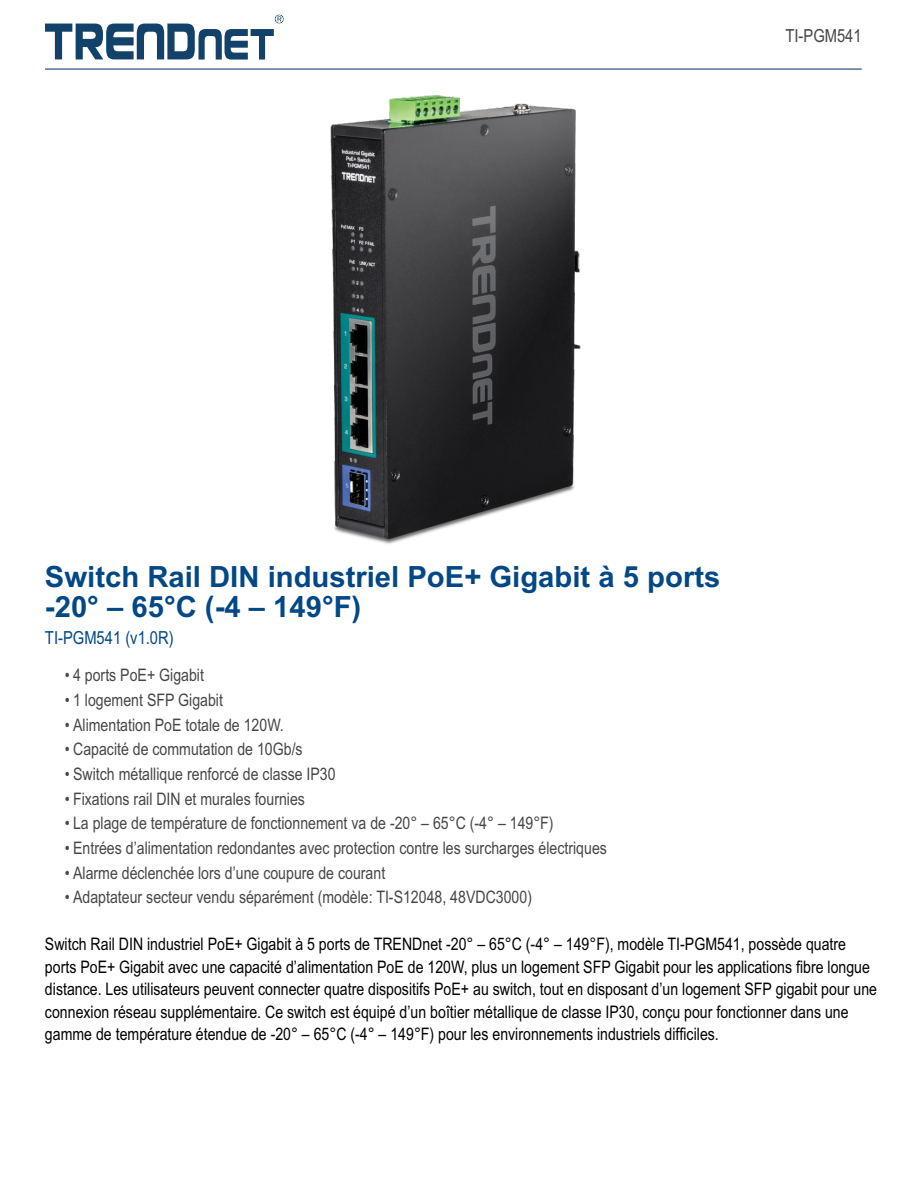
<style>
.page{position:relative;width:918px;height:1188px;background:#fff}
.page>*{position:absolute;margin:0;border:0;box-sizing:border-box;transform-origin:0 0}
.t1{font:700 29.25px/29.2px "Arial";color:#034886}
.t2{font:18px "Arial Narrow";color:#034886}
.t3{font:18px "Arial Narrow";color:#464646}
.t4{font:17.25px/22.4px "Arial Narrow";color:#000}
.t5{font:17.25px "Arial Narrow";color:#464646}
</style>
<div class="page">
<svg style="left:45px;top:15px;width:239px;height:45px"></svg>
<img style="left:330px;top:96px;width:251px;height:448px">
<hr style="left:45px;top:68px;width:817px;height:2px;background:#32537e">
<p class="t3" style="left:785px;top:28px;width:78px">TI-PGM541</p>
<h1 class="t1" style="left:45px;top:565px;width:677px">Switch Rail DIN industriel PoE+ Gigabit à 5 ports -20° – 65°C (-4 – 149°F)</h1>
<p class="t2" style="left:45px;top:631px;width:130px">TI-PGM541 (v1.0R)</p>
<p class="t5" style="left:65px;top:669px;width:141px">• 4 ports PoE+ Gigabit</p>
<p class="t5" style="left:65px;top:693px;width:160px">• 1 logement SFP Gigabit</p>
<p class="t5" style="left:65px;top:718px;width:221px">• Alimentation PoE totale de 120W.</p>
<p class="t5" style="left:65px;top:743px;width:239px">• Capacité de commutation de 10Gb/s</p>
<p class="t5" style="left:65px;top:767px;width:272px">• Switch métallique renforcé de classe IP30</p>
<p class="t5" style="left:65px;top:792px;width:242px">• Fixations rail DIN et murales fournies</p>
<p class="t5" style="left:65px;top:817px;width:490px">• La plage de température de fonctionnement va de -20° – 65°C (-4° – 149°F)</p>
<p class="t5" style="left:65px;top:841px;width:544px">• Entrées d’alimentation redondantes avec protection contre les surcharges électriques</p>
<p class="t5" style="left:65px;top:866px;width:322px">• Alarme déclenchée lors d’une coupure de courant</p>
<p class="t5" style="left:65px;top:891px;width:469px">• Adaptateur secteur vendu séparément (modèle: TI-S12048, 48VDC3000)</p>
<p class="t4" style="left:45px;top:935px;width:834px">Switch Rail DIN industriel PoE+ Gigabit à 5 ports de TRENDnet -20° – 65°C (-4° – 149°F), modèle TI-PGM541, possède quatre ports PoE+ Gigabit avec une capacité d’alimentation PoE de 120W, plus un logement SFP Gigabit pour les applications fibre longue distance. Les utilisateurs peuvent connecter quatre dispositifs PoE+ au switch, tout en disposant d’un logement SFP gigabit pour une connexion réseau supplémentaire. Ce switch est équipé d’un boîtier métallique de classe IP30, conçu pour fonctionner dans une gamme de température étendue de -20° – 65°C (-4° – 149°F) pour les environnements industriels difficiles.</p>
</div>
